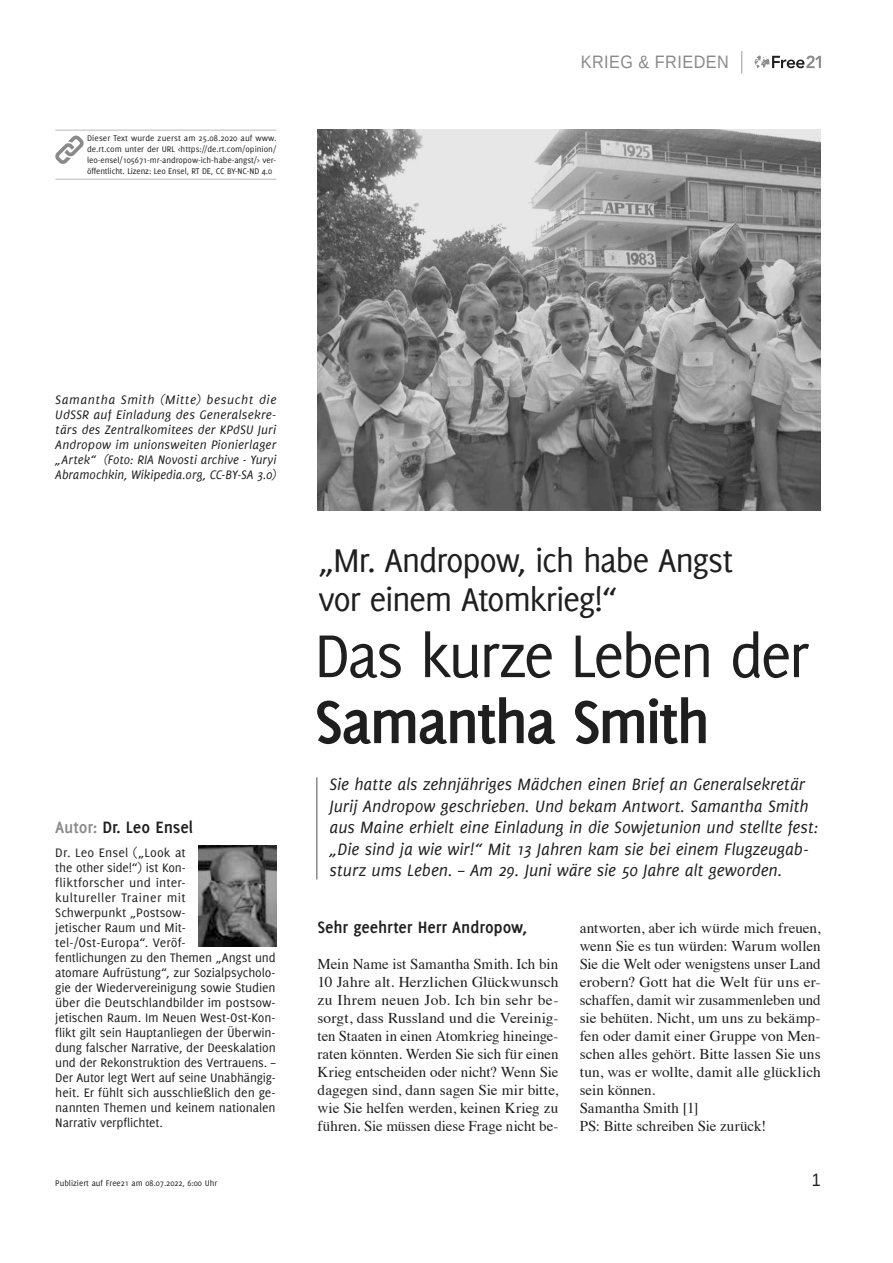
<style>
.page{position:relative;width:893px;height:1263px;background:#fff}
.page>*{position:absolute;margin:0;border:0;box-sizing:border-box;transform-origin:0 0}
.t1{font:66px "Delicious";letter-spacing:-.045em;color:#1f1f1f}
.t2{font:700 66px "Delicious";letter-spacing:-.045em;color:#1f1f1f}
.t3{font:36px/39px "Delicious";letter-spacing:-.04em;color:#1f1f1f}
.t4{font:italic 18px/21.6px "Delicious";color:#1f1f1f}
.t5{font:700 18px "Delicious";letter-spacing:-.005em;color:#1f1f1f}
.t6{font:18px "Liberation Sans";letter-spacing:.03em;color:#8a8a8a;scale:.9 1}
.t7{font:18px "Liberation Sans";color:#1f1f1f;scale:.9 1}
.t8{font:15px/18px "Times";color:#1f1f1f;text-align:justify}
.t9{font:13.5px/15px "Delicious";letter-spacing:-.01em;color:#1f1f1f}
.t10{font:italic 13.5px/15px "Delicious";letter-spacing:.005em;color:#1f1f1f;text-align:justify}
.t11{font:9px/10.8px "Delicious";letter-spacing:-.005em;color:#1f1f1f;text-align:justify}
.s1{color:#8a8a8a}
</style>
<div class="page">
<svg style="left:755px;top:55px;width:66px;height:13px"></svg>
<svg style="left:741px;top:51px;width:1px;height:23px"></svg>
<hr style="left:316px;top:777px;width:2px;height:102px;background:#8a8a8a">
<img style="left:317px;top:130px;width:504px;height:380px">
<hr style="left:55px;top:130px;width:221px;height:1px;background:#bababa">
<hr style="left:55px;top:179px;width:221px;height:1px;background:#bababa">
<svg style="left:55px;top:135px;width:29px;height:29px"></svg>
<img style="left:199px;top:846px;width:77px;height:100px">
<p class="t11" style="left:87px;top:133px;width:191px">Dieser Text wurde zuerst am 25.08.2020 auf www. de.rt.com unter der URL &lt;https://de.rt.com/opinion/ leo-ensel/105671-mr-andropow-ich-habe-angst/&gt; ver&shy;öffentlicht. Lizenz: Leo Ensel, RT DE, CC BY-NC-ND 4.0</p>
<p class="t6" style="left:581px;top:51px;width:166px">KRIEG &amp; FRIEDEN</p>
<p class="t10" style="left:55px;top:392px;width:223px">Samantha Smith (Mitte) besucht die UdSSR auf Einladung des Generalsekre&shy;tärs des Zentralkomitees der KPdSU Juri Andropow im unionsweiten Pionierlager „Artek“ (Foto: RIA Novosti archive - Yuryi Abramochkin, Wikipedia.org, CC-BY-SA 3.0)</p>
<p class="t5" style="left:55px;top:817px;width:139px"><span class="s1">Autor:</span> Dr. Leo Ensel</p>
<p class="t9" style="left:55px;top:844px;width:222px">Dr. Leo Ensel („Look at<br>the other side!“) ist Kon-<br>fliktforscher und inter-<br>kultureller Trainer mit<br>Schwerpunkt „Postsow-<br>jetischer Raum und Mit&shy;tel-/Ost-Europa“. Veröf-<br>fentlichungen zu den Themen „Angst und atomare Aufrüstung“, zur Sozialpsycholo&shy;gie der Wiedervereinigung sowie Studien über die Deutschlandbilder im postsow&shy;jetischen Raum. Im Neuen West-Ost-Kon&shy;flikt gilt sein Hauptanliegen der Überwin&shy;dung falscher Narrative, der Deeskalation und der Rekonstruktion des Vertrauens. – Der Autor legt Wert auf seine Unabhängig&shy;heit. Er fühlt sich ausschließlich den ge&shy;nannten Themen und keinem nationalen Narrativ verpflichtet.</p>
<h2 class="t3" style="left:319px;top:540px;width:416px">„Mr. Andropow, ich habe Angst vor einem Atomkrieg!“</h2>
<h1 class="t1" style="left:314px;top:618px;width:497px">Das kurze Leben der</h1>
<h1 class="t2" style="left:314px;top:684px;width:398px">Samantha Smith</h1>
<p class="t4" style="left:330px;top:773px;width:490px">Sie hatte als zehnjähriges Mädchen einen Brief an Generalsekretär Jurij Andropow geschrieben. Und bekam Antwort. Samantha Smith aus Maine erhielt eine Einladung in die Sowjetunion und stellte fest: „Die sind ja wie wir!“ Mit 13 Jahren kam sie bei einem Flugzeugab&shy;sturz ums Leben. – Am 29. Juni wäre sie 50 Jahre alt geworden.</p>
<p class="t5" style="left:317px;top:917px;width:211px">Sehr geehrter Herr Andropow,</p>
<p class="t8" style="left:317px;top:954px;width:242px">Mein Name ist Samantha Smith. Ich bin 10 Jahre alt. Herzlichen Glückwunsch zu Ihrem neuen Job. Ich bin sehr be&shy;sorgt, dass Russland und die Vereinig&shy;ten Staaten in einen Atomkrieg hineinge&shy;raten könnten. Werden Sie sich für einen Krieg entscheiden oder nicht? Wenn Sie dagegen sind, dann sagen Sie mir bitte, wie Sie helfen werden, keinen Krieg zu führen. Sie müssen diese Frage nicht be-</p>
<p class="t8" style="left:580px;top:918px;width:242px;text-align:left">antworten, aber ich würde mich freuen, wenn Sie es tun würden: Warum wollen Sie die Welt oder wenigstens unser Land erobern? Gott hat die Welt für uns er&shy;schaffen, damit wir zusammenleben und sie behüten. Nicht, um uns zu bekämp&shy;fen oder damit einer Gruppe von Men&shy;schen alles gehört. Bitte lassen Sie uns tun, was er wollte, damit alle glücklich sein können.<br>Samantha Smith [1]<br>PS: Bitte schreiben Sie zurück!</p>
<p class="t11" style="left:55px;top:1177px;width:163px">Publiziert auf Free21 am 08.07.2022, 6:00 Uhr</p>
<p class="t7" style="left:812px;top:1168px;width:12px">1</p>
</div>
